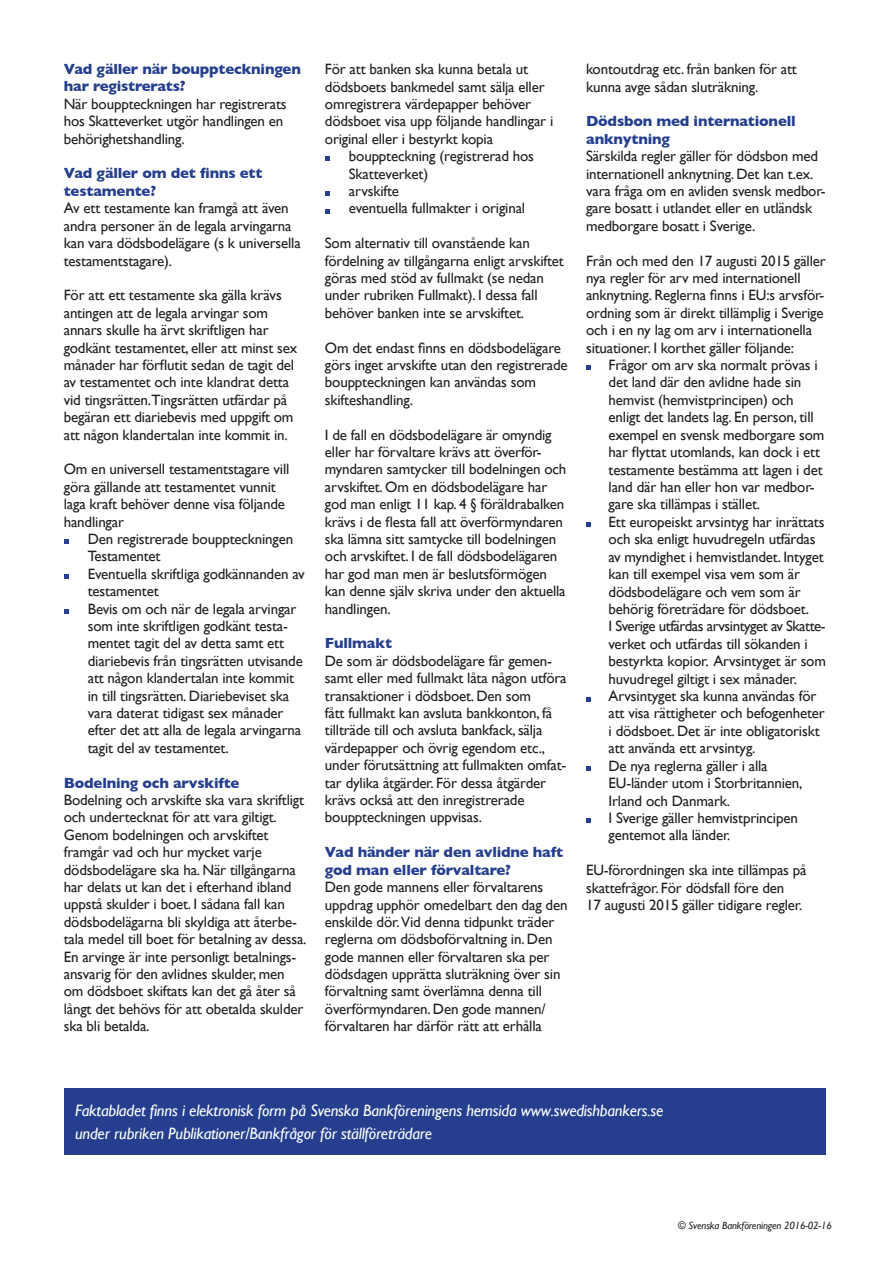
<style>
.page{position:relative;width:893px;height:1263px;background:#fff}
.page>*{position:absolute;margin:0;border:0;box-sizing:border-box;transform-origin:0 0}
.t1{font:italic 16.5px/23.2px "Gill Sans";letter-spacing:-.015em;color:#fff}
.t2{font:15px/17.4px "Gill Sans";letter-spacing:-.01em;color:#231f20}
.t3{font:700 15px/17.4px "Gill Sans";letter-spacing:-.01em;color:#253f8e}
.t4{font:italic 10.5px "Gill Sans";letter-spacing:-.015em;color:#231f20}
.s1{font-style:inherit}
</style>
<div class="page">
<svg style="left:64px;top:539px;width:4px;height:5px"></svg>
<svg style="left:64px;top:574px;width:4px;height:5px"></svg>
<svg style="left:64px;top:609px;width:4px;height:4px"></svg>
<svg style="left:325px;top:157px;width:4px;height:4px"></svg>
<svg style="left:325px;top:191px;width:4px;height:5px"></svg>
<svg style="left:325px;top:209px;width:4px;height:4px"></svg>
<svg style="left:586px;top:365px;width:4px;height:5px"></svg>
<svg style="left:586px;top:522px;width:4px;height:5px"></svg>
<svg style="left:586px;top:697px;width:4px;height:4px"></svg>
<svg style="left:586px;top:766px;width:4px;height:5px"></svg>
<svg style="left:586px;top:818px;width:4px;height:5px"></svg>
<div style="left:64px;top:1089px;width:762px;height:66px;background:#253f8e"></div>
<p class="t3" style="left:64px;top:60px;width:239px">Vad gäller när bouppteckningen har registrerats?</p>
<p class="t2" style="left:64px;top:95px;width:224px">När bouppteckningen har registrerats hos Skatteverket utgör handlingen en behörighetshandling.</p>
<p class="t3" style="left:64px;top:165px;width:200px">Vad gäller om det finns ett testamente?</p>
<p class="t2" style="left:64px;top:199px;width:238px">Av ett testamente kan framgå att även andra personer än de legala arvingarna kan vara dödsbodelägare (s k universella testamentstagare).</p>
<p class="t2" style="left:64px;top:286px;width:235px">För att ett testamente ska gälla krävs antingen att de legala arvingar som annars skulle ha ärvt skriftligen har godkänt testamentet, eller att minst sex månader har förflutit sedan de tagit del av testamentet och inte klandrat detta vid tingsrätten.Tingsrätten utfärdar på begäran ett diariebevis med uppgift om att någon klandertalan inte kommit in.</p>
<p class="t2" style="left:64px;top:460px;width:227px">Om en universell testamentstagare vill göra gällande att testamentet vunnit laga kraft behöver denne visa följande handlingar</p>
<p class="t2" style="left:88px;top:530px;width:218px">Den registrerade bouppteckningen<br>Testamentet<br>Eventuella skriftliga godkännanden av testamentet<br>Bevis om och när de legala arvingar som inte skriftligen godkänt testa&shy;mentet tagit del av detta samt ett diariebevis från tingsrätten utvisande att någon klandertalan inte kommit in till tingsrätten. Diariebeviset ska vara daterat tidigast sex månader efter det att alla de legala arvingarna tagit del av testamentet.</p>
<p class="t3" style="left:64px;top:774px;width:177px">Bodelning och arvskifte</p>
<p class="t2" style="left:64px;top:791px;width:244px">Bodelning och arvskifte ska vara skriftligt och undertecknat för att vara giltigt.<br>Genom bodelningen och arvskiftet framgår vad och hur mycket varje dödsbodelägare ska ha. När tillgångarna har delats ut kan det i efterhand ibland uppstå skulder i boet. I sådana fall kan dödsbodelägarna bli skyldiga att återbe&shy;tala medel till boet för betalning av dessa.<br>En arvinge är inte personligt betalnings&shy;ansvarig för den avlidnes skulder, men om dödsboet skiftats kan det gå åter så långt det behövs för att obetalda skulder ska bli betalda.</p>
<p class="t2" style="left:325px;top:60px;width:230px">För att banken ska kunna betala ut dödsboets bankmedel samt sälja eller omregistrera värdepapper behöver dödsboet visa upp följande handlingar i original eller i bestyrkt kopia</p>
<p class="t2" style="left:349px;top:147px;width:187px"><span class="s1">b</span>ouppteckning (registrerad hos<br>Skatteverket)<br>arvskifte<br>eventuella fullmakter i original</p>
<p class="t2" style="left:325px;top:234px;width:240px">Som alternativ till ovanstående kan fördelning av tillgångarna enligt arvskiftet göras med stöd av fullmakt (se nedan under rubriken Fullmakt). I dessa fall behöver banken inte se arvskiftet.</p>
<p class="t2" style="left:325px;top:339px;width:244px">Om det endast finns en dödsbodelägare görs inget arvskifte utan den registrerade bouppteckningen kan användas som skifteshandling.</p>
<p class="t2" style="left:325px;top:426px;width:243px">I de fall en dödsbodelägare är omyndig eller har förvaltare krävs att överför&shy;myndaren samtycker till bodelningen och arvskiftet. Om en dödsbodelägare har god man enligt 11 kap. 4 § föräldrabalken krävs i de flesta fall att överförmyndaren ska lämna sitt samtycke till bodelningen och arvskiftet. I de fall dödsbodelägaren har god man men är beslutsförmögen kan denne själv skriva under den aktuella handlingen.</p>
<p class="t3" style="left:325px;top:634px;width:69px">Fullmakt</p>
<p class="t2" style="left:325px;top:652px;width:243px">De som är dödsbodelägare får gemen&shy;samt eller med fullmakt låta någon utföra transaktioner i dödsboet. Den som<br>fått fullmakt kan avsluta bankkonton, få tillträde till och avsluta bankfack, sälja värdepapper och övrig egendom etc., under förutsättning att fullmakten omfat&shy;tar dylika åtgärder. För dessa åtgärder krävs också att den inregistrerade bouppteckningen uppvisas.</p>
<p class="t3" style="left:325px;top:843px;width:240px">Vad händer när den avlidne haft god man eller förvaltare?</p>
<p class="t2" style="left:325px;top:878px;width:244px">Den gode mannens eller förvaltarens uppdrag upphör omedelbart den dag den enskilde dör. Vid denna tidpunkt träder reglerna om dödsboförvaltning in. Den gode mannen eller förvaltaren ska per dödsdagen upprätta sluträkning över sin förvaltning samt överlämna denna till överförmyndaren. Den gode mannen/ förvaltaren har därför rätt att erhålla</p>
<p class="t2" style="left:586px;top:60px;width:212px">kontoutdrag etc. från banken för att kunna avge sådan sluträkning.</p>
<p class="t3" style="left:586px;top:112px;width:211px">Dödsbon med internationell anknytning</p>
<p class="t2" style="left:586px;top:147px;width:241px">Särskilda regler gäller för dödsbon med internationell anknytning. Det kan t.ex. vara fråga om en avliden svensk medbor&shy;gare bosatt i utlandet eller en utländsk medborgare bosatt i Sverige.</p>
<p class="t2" style="left:586px;top:252px;width:241px">Från och med den 17 augusti 2015 gäller nya regler för arv med internationell anknytning. Reglerna finns i EU:s arvsför&shy;ordning som är direkt tillämplig i Sverige och i en ny lag om arv i internationella situationer. I korthet gäller följande:</p>
<p class="t2" style="left:609px;top:356px;width:219px">Frågor om arv ska normalt prövas i det land där den avlidne hade sin hemvist (hemvistprincipen) och enligt det landets lag. En person, till exempel en svensk medborgare som har flyttat utomlands, kan dock i ett testamente bestämma att lagen i det land där han eller hon var medbor&shy;gare ska tillämpas i stället.<br>Ett europeiskt arvsintyg har inrättats och ska enligt huvudregeln utfärdas av myndighet i hemvistlandet. Intyget kan till exempel visa vem som är dödsbodelägare och vem som är behörig företrädare för dödsboet.<br>I Sverige utfärdas arvsintyget av Skatte&shy;verket och utfärdas till sökanden i bestyrkta kopior. Arvsintyget är som huvudregel giltigt i sex månader.<br>Arvsintyget ska kunna användas för att visa rättigheter och befogenheter i dödsboet. Det är inte obligatoriskt att använda ett arvsintyg.<br>De nya reglerna gäller i alla EU-länder utom i Storbritannien, Irland och Danmark.<br>I Sverige gäller hemvistprincipen gentemot alla länder.</p>
<p class="t2" style="left:586px;top:861px;width:222px">EU-förordningen ska inte tillämpas på skattefrågor. För dödsfall före den<br>17 augusti 2015 gäller tidigare regler.</p>
<p class="t1" style="left:75px;top:1099px;width:590px">Faktabladet finns i elektronisk form på Svenska Bankföreningens hemsida www.swedishbankers.se under rubriken Publikationer/Bankfrågor för ställföreträdare</p>
<p class="t4" style="left:678px;top:1219px;width:155px">© Svenska Bankföreningen 2016-02-16</p>
</div>
